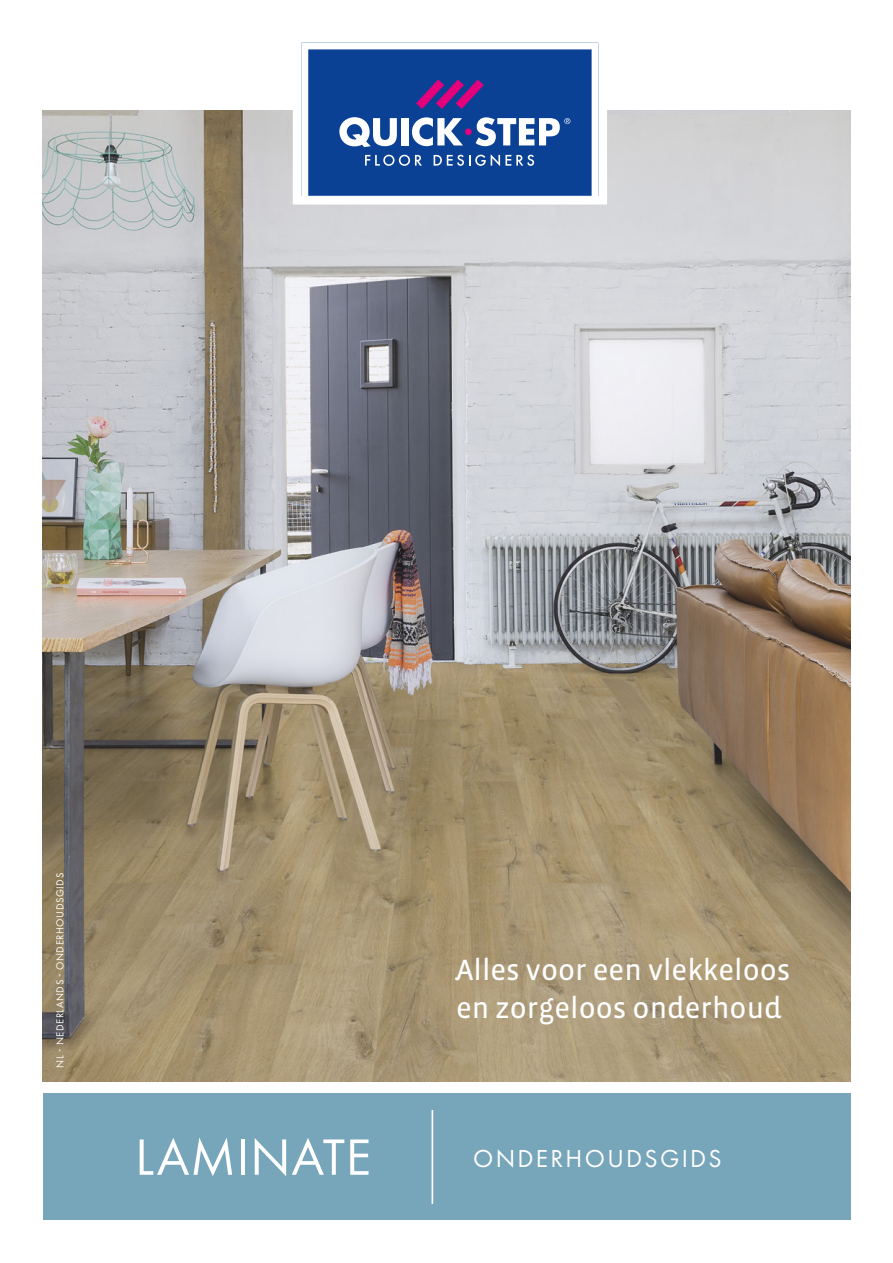
<style>
.page{position:relative;width:893px;height:1263px;background:#fff}
.page>*{position:absolute;margin:0;border:0;box-sizing:border-box;transform-origin:0 0}
.t1{font:30px/37.5px "Vista Sans Alt Reg";color:#fff}
.t2{font:25.5px "Futura PT";letter-spacing:.09em;color:#fff}
.t3{font:10.5px "Futura PT";letter-spacing:.05em;color:#fff}
</style>
<div class="page">
<div style="left:43px;top:1094px;width:808px;height:126px;background:#77a5b9"></div>
<img style="left:43px;top:110px;width:808px;height:971px">
<svg style="left:289px;top:42px;width:322px;height:167px"></svg>
<hr style="left:432px;top:1110px;width:1px;height:94px;background:#fff">
<svg style="left:140px;top:1137px;width:92px;height:39px"></svg>
<hr style="left:241px;top:1139px;width:4px;height:36px;background:#fff">
<svg style="left:255px;top:1138px;width:31px;height:38px"></svg>
<svg style="left:292px;top:1138px;width:52px;height:37px"></svg>
<svg style="left:350px;top:1139px;width:18px;height:36px"></svg>
<p class="t3" style="left:54px;top:1067px;width:196px;rotate:-90deg">NL - NEDERLANDS - ONDERHOUDSGIDS</p>
<p class="t1" style="left:456px;top:952px;width:336px">Alles voor een vlekkeloos en zorgeloos onderhoud</p>
<p class="t2" style="left:473px;top:1143px;width:250px">ONDERHOUDSGIDS</p>
</div>
